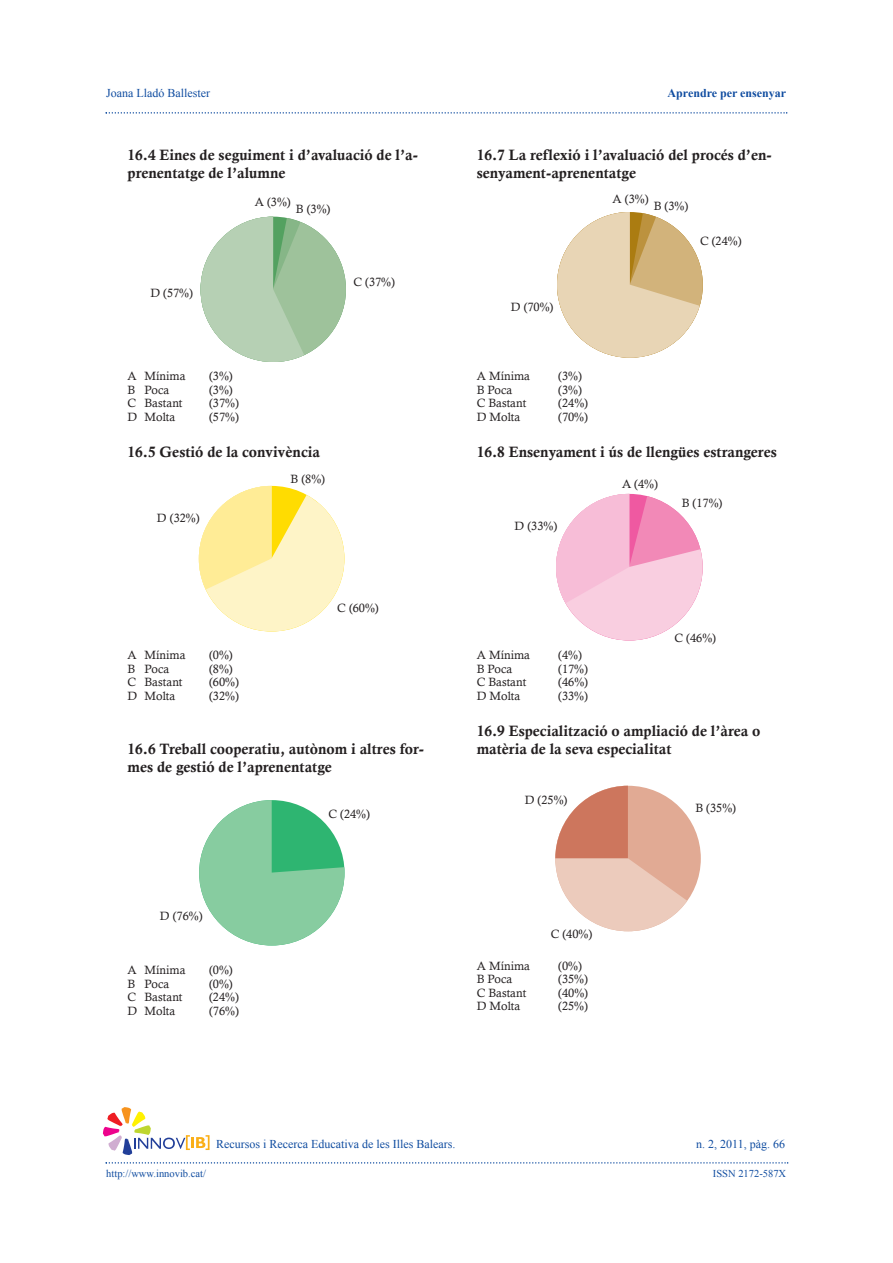
<style>
.page{position:relative;width:893px;height:1263px;background:#fff}
.page>*{position:absolute;margin:0;border:0;box-sizing:border-box;transform-origin:0 0}
.t1{font:15px/18px "Calis MT Bol";color:#231f20}
.t2{font:12px "Calisto";color:#231f20}
.t3{font:12px "Times New Roman";color:#0f4ca0}
.t4{font:700 12px "Times New Roman";color:#0f4ca0}
.t5{font:10.5px "Times New Roman";color:#0f4ca0}
</style>
<div class="page">
<svg style="left:106px;top:1162px;width:682px;height:1px"></svg>
<svg style="left:106px;top:112px;width:681px;height:2px"></svg>
<svg style="left:103px;top:1107px;width:107px;height:48px"></svg>
<svg style="left:201px;top:217px;width:145px;height:145px"></svg>
<svg style="left:199px;top:486px;width:145px;height:145px"></svg>
<svg style="left:199px;top:800px;width:145px;height:145px"></svg>
<svg style="left:557px;top:212px;width:146px;height:146px"></svg>
<svg style="left:556px;top:494px;width:147px;height:146px"></svg>
<div style="left:555px;top:786px;width:146px;height:145px;background:#e1aa94;border-radius:50%"></div>
<svg style="left:555px;top:786px;width:132px;height:145px"></svg>
<p class="t3" style="left:106px;top:86px;width:105px">Joana Lladó Ballester</p>
<p class="t4" style="left:668px;top:86px;width:120px">Aprendre per ensenyar</p>
<p class="t1" style="left:128px;top:147px;width:292px">16.4 Eines de seguiment i d’avaluació de l’a&shy;prenentatge de l’alumne</p>
<p class="t2" style="left:150px;top:286px;width:44px">D (57%)</p>
<p class="t2" style="left:255px;top:195px;width:38px">A (3%)</p>
<p class="t2" style="left:296px;top:202px;width:36px">B (3%)</p>
<p class="t2" style="left:353px;top:275px;width:43px">C (37%)</p>
<p class="t2" style="left:128px;top:369px;width:60px">A Mínima</p>
<p class="t2" style="left:209px;top:369px;width:25px">(3%)</p>
<p class="t2" style="left:128px;top:382px;width:43px">B Poca</p>
<p class="t2" style="left:209px;top:382px;width:25px">(3%)</p>
<p class="t2" style="left:128px;top:396px;width:57px">C Bastant</p>
<p class="t2" style="left:209px;top:396px;width:31px">(37%)</p>
<p class="t2" style="left:128px;top:409px;width:49px">D Molta</p>
<p class="t2" style="left:209px;top:409px;width:31px">(57%)</p>
<p class="t1" style="left:128px;top:444px;width:194px">16.5 Gestió de la convivència</p>
<p class="t2" style="left:157px;top:510px;width:44px">D (32%)</p>
<p class="t2" style="left:291px;top:472px;width:36px">B (8%)</p>
<p class="t2" style="left:128px;top:648px;width:60px">A Mínima</p>
<p class="t2" style="left:209px;top:648px;width:25px">(0%)</p>
<p class="t2" style="left:128px;top:661px;width:43px">B Poca</p>
<p class="t2" style="left:209px;top:661px;width:25px">(8%)</p>
<p class="t2" style="left:128px;top:675px;width:57px">C Bastant</p>
<p class="t2" style="left:209px;top:675px;width:31px">(60%)</p>
<p class="t2" style="left:128px;top:688px;width:49px">D Molta</p>
<p class="t2" style="left:209px;top:688px;width:31px">(32%)</p>
<p class="t2" style="left:337px;top:600px;width:43px">C (60%)</p>
<p class="t1" style="left:128px;top:741px;width:298px">16.6 Treball cooperatiu, autònom i altres for&shy;mes de gestió de l’aprenentatge</p>
<p class="t2" style="left:160px;top:909px;width:44px">D (76%)</p>
<p class="t2" style="left:128px;top:963px;width:60px">A Mínima</p>
<p class="t2" style="left:209px;top:963px;width:25px">(0%)</p>
<p class="t2" style="left:128px;top:976px;width:43px">B Poca</p>
<p class="t2" style="left:209px;top:976px;width:25px">(0%)</p>
<p class="t2" style="left:128px;top:990px;width:57px">C Bastant</p>
<p class="t2" style="left:209px;top:990px;width:31px">(24%)</p>
<p class="t2" style="left:128px;top:1003px;width:49px">D Molta</p>
<p class="t2" style="left:209px;top:1003px;width:31px">(76%)</p>
<p class="t2" style="left:328px;top:807px;width:43px">C (24%)</p>
<p class="t1" style="left:477px;top:147px;width:297px">16.7 La reflexió i l’avaluació del procés d’en&shy;senyament-aprenentatge</p>
<p class="t2" style="left:511px;top:300px;width:44px">D (70%)</p>
<p class="t2" style="left:613px;top:192px;width:38px">A (3%)</p>
<p class="t2" style="left:654px;top:199px;width:36px">B (3%)</p>
<p class="t2" style="left:700px;top:234px;width:43px">C (24%)</p>
<p class="t2" style="left:477px;top:369px;width:55px">A Mínima</p>
<p class="t2" style="left:558px;top:369px;width:25px">(3%)</p>
<p class="t2" style="left:477px;top:382px;width:37px">B Poca</p>
<p class="t2" style="left:558px;top:382px;width:25px">(3%)</p>
<p class="t2" style="left:477px;top:396px;width:51px">C Bastant</p>
<p class="t2" style="left:558px;top:396px;width:31px">(24%)</p>
<p class="t2" style="left:477px;top:409px;width:45px">D Molta</p>
<p class="t2" style="left:558px;top:409px;width:31px">(70%)</p>
<p class="t1" style="left:477px;top:444px;width:302px">16.8 Ensenyament i ús de llengües estrangeres</p>
<p class="t2" style="left:514px;top:519px;width:44px">D (33%)</p>
<p class="t2" style="left:622px;top:477px;width:38px">A (4%)</p>
<p class="t2" style="left:682px;top:496px;width:42px">B (17%)</p>
<p class="t2" style="left:674px;top:631px;width:43px">C (46%)</p>
<p class="t2" style="left:477px;top:648px;width:55px">A Mínima</p>
<p class="t2" style="left:558px;top:648px;width:25px">(4%)</p>
<p class="t2" style="left:477px;top:661px;width:37px">B Poca</p>
<p class="t2" style="left:558px;top:661px;width:31px">(17%)</p>
<p class="t2" style="left:477px;top:675px;width:51px">C Bastant</p>
<p class="t2" style="left:558px;top:675px;width:31px">(46%)</p>
<p class="t2" style="left:477px;top:688px;width:45px">D Molta</p>
<p class="t2" style="left:558px;top:688px;width:31px">(33%)</p>
<p class="t1" style="left:477px;top:723px;width:285px">16.9 Especialització o ampliació de l’àrea o matèria de la seva especialitat</p>
<p class="t2" style="left:525px;top:793px;width:44px">D (25%)</p>
<p class="t2" style="left:551px;top:927px;width:43px">C (40%)</p>
<p class="t2" style="left:477px;top:958px;width:55px">A Mínima</p>
<p class="t2" style="left:558px;top:958px;width:25px">(0%)</p>
<p class="t2" style="left:477px;top:972px;width:37px">B Poca</p>
<p class="t2" style="left:558px;top:972px;width:31px">(35%)</p>
<p class="t2" style="left:477px;top:985px;width:51px">C Bastant</p>
<p class="t2" style="left:558px;top:985px;width:31px">(40%)</p>
<p class="t2" style="left:477px;top:999px;width:45px">D Molta</p>
<p class="t2" style="left:558px;top:999px;width:31px">(25%)</p>
<p class="t2" style="left:695px;top:801px;width:42px">B (35%)</p>
<p class="t3" style="left:216px;top:1137px;width:241px">Recursos i Recerca Educativa de les Illes Balears.</p>
<p class="t3" style="left:696px;top:1137px;width:90px">n. 2, 2011, pàg. 66</p>
<p class="t5" style="left:106px;top:1168px;width:101px">http://www.innovib.cat/</p>
<p class="t5" style="left:713px;top:1168px;width:75px">ISSN 2172-587X</p>
</div>
